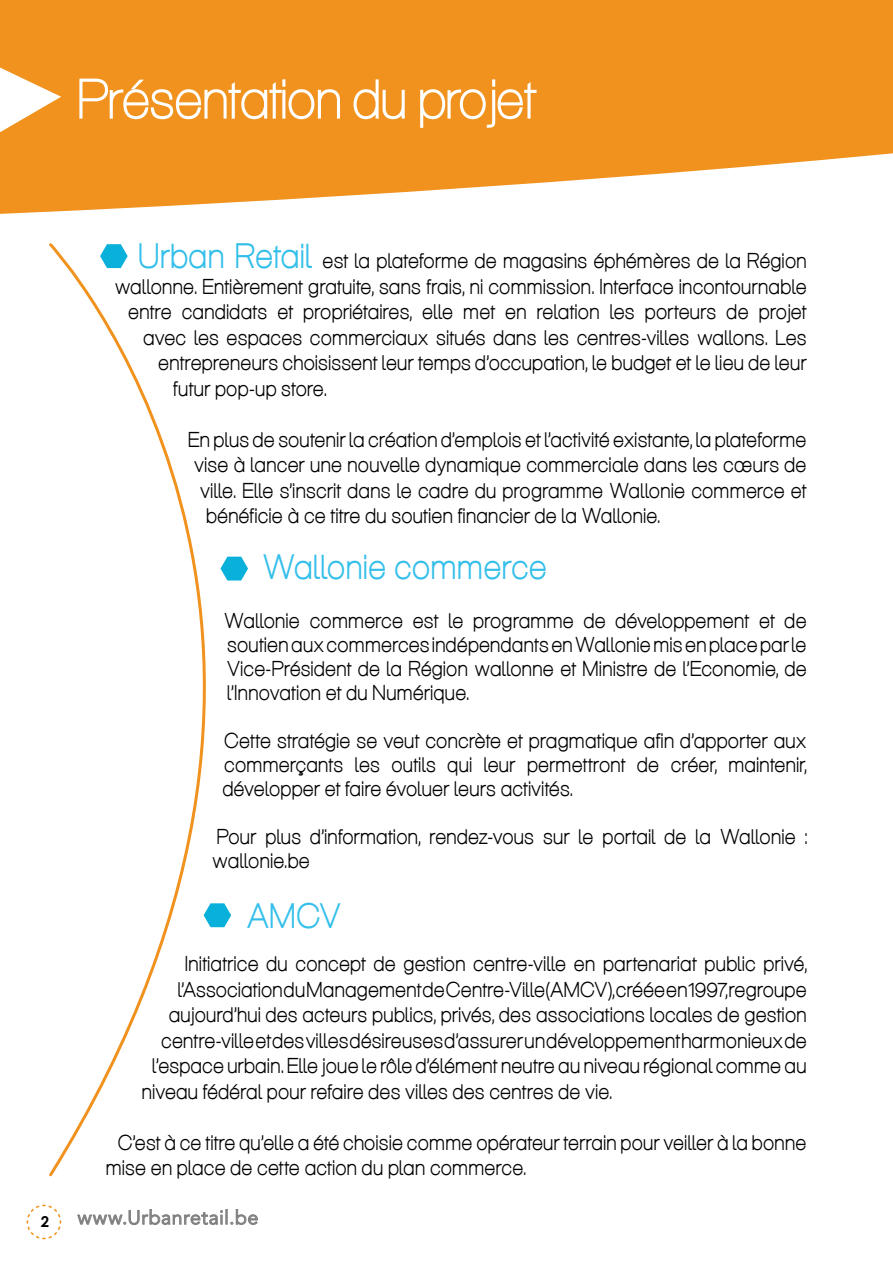
<style>
.page{position:relative;width:893px;height:1263px;background:#fff}
.page>*{position:absolute;margin:0;border:0;box-sizing:border-box;transform-origin:0 0}
.t1{font:55.5px "Aliquam";color:#fff}
.t2{font:34.5px "Aliquam";letter-spacing:.025em;color:#34bfea}
.t3{font:21px/24px "Aliquam";letter-spacing:.03em;color:#000;text-align:justify}
.t4{font:19.5px "Avenir";letter-spacing:.025em;color:#818080}
.t5{font:700 15px "Century Gothic";color:#000}
.s1{font-size:34.5px;color:#34bfea}
</style>
<div class="page">
<svg style="left:0;top:0;width:893px;height:214px;background:#f19f39"></svg>
<svg style="left:26px;top:1204px;width:36px;height:36px"></svg>
<svg style="left:77px;top:1209px;width:181px;height:16px"></svg>
<svg style="left:49px;top:243px;width:199px;height:934px"></svg>
<svg style="left:0;top:68px;width:61px;height:64px"></svg>
<h1 class="t1" style="left:78px;top:67px;width:460px">Présentation du projet</h1>
<p class="t3" style="left:139px;top:248px;width:669px"><span class="s1">Urban Retail</span> est la plateforme de magasins éphémères de la Région</p>
<p class="t3" style="left:115px;top:274px;width:693px">wallonne. Entièrement gratuite, sans frais, ni commission. Interface incontournable</p>
<p class="t3" style="left:129px;top:299px;width:679px">entre candidats et propriétaires, elle met en relation les porteurs de projet</p>
<p class="t3" style="left:144px;top:325px;width:665px">avec les espaces commerciaux situés dans les centres-villes wallons. Les</p>
<p class="t3" style="left:159px;top:350px;width:649px">entrepreneurs choisissent leur temps d’occupation, le budget et le lieu de leur</p>
<p class="t3" style="left:174px;top:376px;width:155px">futur pop-up store.</p>
<p class="t3" style="left:189px;top:427px;width:619px">En plus de soutenir la création d’emplois et l’activité existante, la plateforme</p>
<p class="t3" style="left:195px;top:452px;width:613px">vise à lancer une nouvelle dynamique commerciale dans les cœurs de</p>
<p class="t3" style="left:201px;top:478px;width:607px">ville. Elle s’inscrit dans le cadre du programme Wallonie commerce et</p>
<p class="t3" style="left:207px;top:503px;width:455px">bénéficie à ce titre du soutien financier de la Wallonie.</p>
<h2 class="t2" style="left:263px;top:547px;width:285px">Wallonie commerce</h2>
<p class="t3" style="left:225px;top:608px;width:584px">Wallonie commerce est le programme de développement et de soutien aux commerces indépendants en Wallonie mis en place par le Vice-Président de la Région wallonne et Ministre de l’Economie, de l’Innovation et du Numérique.</p>
<p class="t3" style="left:223px;top:728px;width:585px">Cette stratégie se veut concrète et pragmatique afin d’apporter aux commerçants les outils qui leur permettront de créer, maintenir, développer et faire évoluer leurs activités.</p>
<p class="t3" style="left:213px;top:824px;width:595px">Pour plus d’information, rendez-vous sur le portail de la Wallonie : wallonie.be</p>
<h2 class="t2" style="left:247px;top:895px;width:95px">AMCV</h2>
<p class="t3" style="left:186px;top:951px;width:623px">Initiatrice du concept de gestion centre-ville en partenariat public privé,</p>
<p class="t3" style="left:178px;top:977px;width:630px">l’Association du Management de Centre-Ville (AMCV), créée en 1997, regroupe</p>
<p class="t3" style="left:169px;top:1002px;width:639px">aujourd’hui des acteurs publics, privés, des associations locales de gestion</p>
<p class="t3" style="left:162px;top:1028px;width:647px">centre-ville et des villes désireuses d’assurer un développement harmonieux de</p>
<p class="t3" style="left:153px;top:1053px;width:655px">l’espace urbain. Elle joue le rôle d’élément neutre au niveau régional comme au</p>
<p class="t3" style="left:142px;top:1079px;width:472px">niveau fédéral pour refaire des villes des centres de vie.</p>
<p class="t3" style="left:106px;top:1129px;width:702px;line-height:25.5px;text-indent:12px">C’est à ce titre qu’elle a été choisie comme opérateur terrain pour veiller à la bonne mise en place de cette action du plan commerce.</p>
<p class="t5" style="left:41px;top:1212px;width:10px">2</p>
<p class="t4" style="left:78px;top:1206px;width:182px">www.Urbanretail.be</p>
</div>
